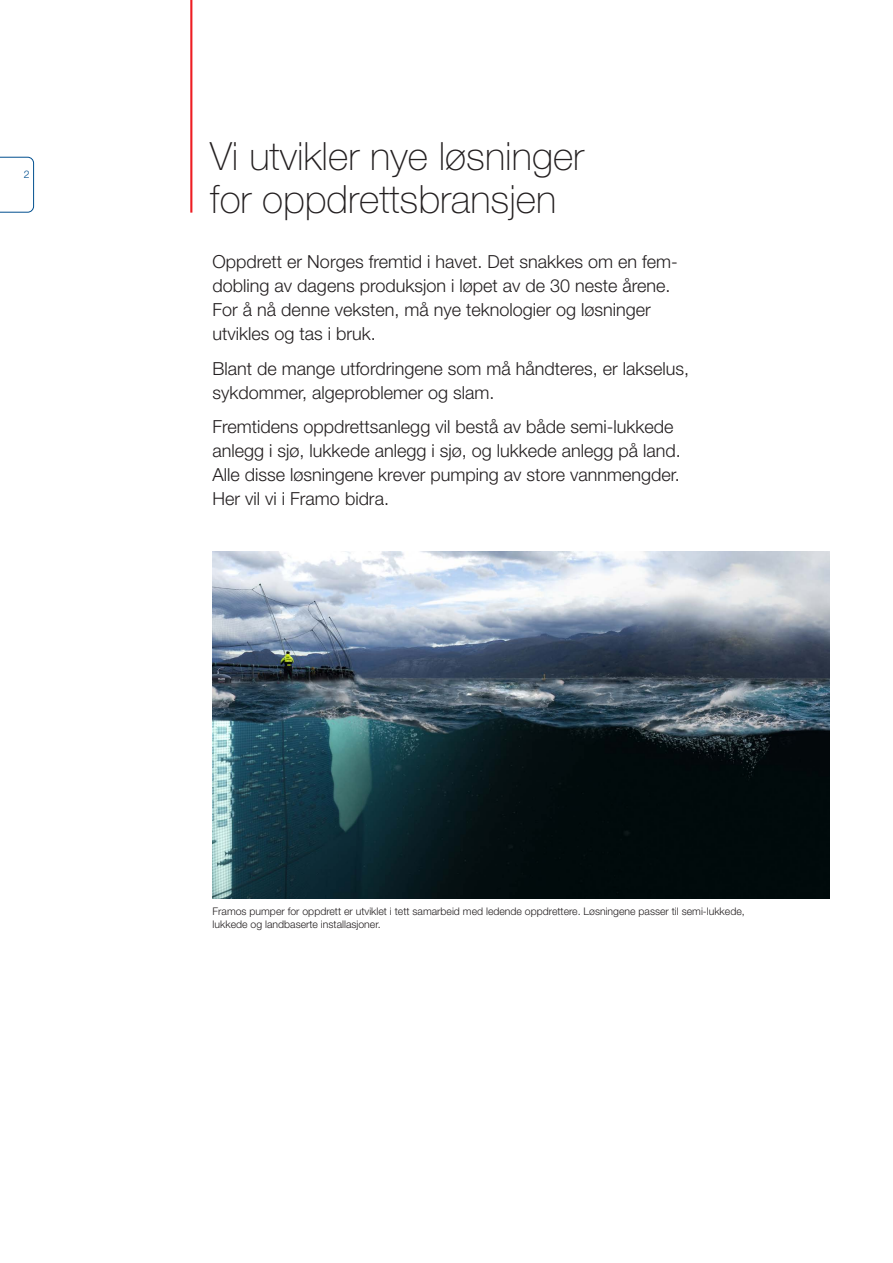
<style>
.page{position:relative;width:893px;height:1263px;background:#fff}
.page>*{position:absolute;margin:0;border:0;box-sizing:border-box;transform-origin:0 0}
.Headline_26_28_6{font:100 39px/42.9px "Helvetica Neue LT Std";color:#231f20}
.Intro_12_16{font:300 18px/24px "Helvetica Neue LT Std";color:#231f20}
.t1{font:300 10.5px/13.5px "Helvetica Neue LT Std";color:#231f20}
.t2{font:300 10.5px "Helvetica Neue LT Std";color:#004f8f}
</style>
<div class="page">
<hr style="left:190px;top:0;width:2px;height:213px;background:#ee1d23">
<svg style="left:0;top:156px;width:34px;height:57px"></svg>
<img style="left:213px;top:552px;width:616px;height:346px">
<p class="t2" style="left:24px;top:167px;width:7px">2</p>
<p class="Headline_26_28_6" style="left:210px;top:134px;width:375px">Vi utvikler nye løsninger for oppdrettsbransjen</p>
<p class="Intro_12_16" style="left:213px;top:249px;width:467px">Oppdrett er Norges fremtid i havet. Det snakkes om en fem&shy;dobling av dagens produksjon i løpet av de 30 neste årene.<br>For å nå denne veksten, må nye teknologier og løsninger utvikles og tas i bruk.</p>
<p class="Intro_12_16" style="left:213px;top:356px;width:478px">Blant de mange utfordringene som må håndteres, er lakselus, sykdommer, algeproblemer og slam.</p>
<p class="Intro_12_16" style="left:213px;top:414px;width:470px">Fremtidens oppdrettsanlegg vil bestå av både semi-lukkede anlegg i sjø, lukkede anlegg i sjø, og lukkede anlegg på land.<br>Alle disse løsningene krever pumping av store vannmengder.<br>Her vil vi i Framo bidra.</p>
<p class="t1" style="left:213px;top:904px;width:534px">Framos pumper for oppdrett er utviklet i tett samarbeid med ledende oppdrettere. Løsningene passer til semi-lukkede, lukkede og landbaserte installasjoner.</p>
</div>
